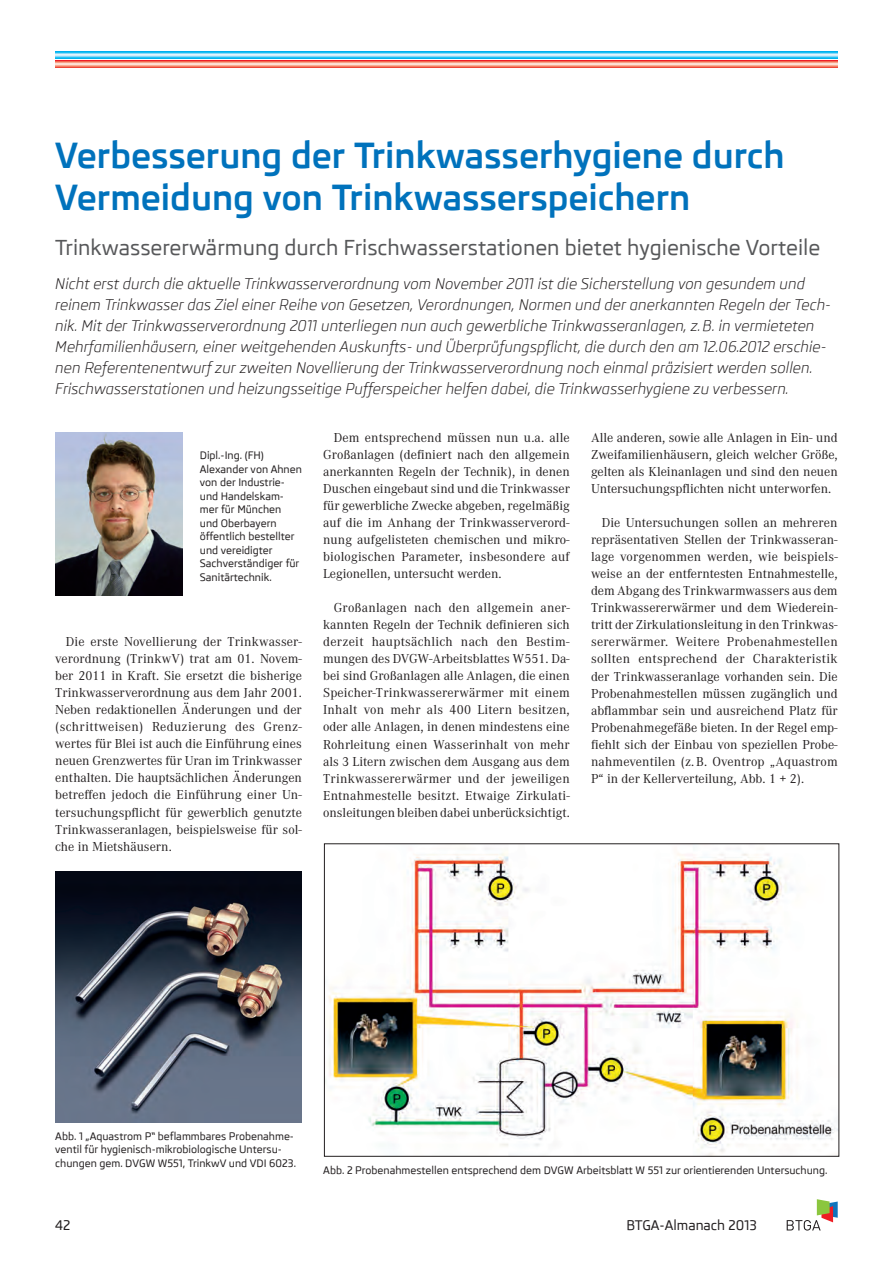
<style>
.page{position:relative;width:893px;height:1263px;background:#fff}
.page>*{position:absolute;margin:0;border:0;box-sizing:border-box;transform-origin:0 0}
.t1{font:700 35.25px/42px "Skoda Pro";color:#0072bc}
.t2{font:500 21px "Skoda Pro";color:#57585a}
.t3{font:italic 15px/21px "Skoda Pro";color:#231f20}
.t4{font:13.5px/17px "Corporate A";color:#231f20;text-align:justify}
.t5{font:500 13.5px "Skoda Pro";color:#231f20}
.t6{font:500 10.5px/13.5px "Skoda Pro";color:#231f20}
</style>
<div class="page">
<svg style="left:55px;top:60px;width:783px;height:7px;background:#f69484"></svg>
<svg style="left:55px;top:51px;width:783px;height:7px;background:#6dd2f5"></svg>
<svg style="left:787px;top:1199px;width:51px;height:31px"></svg>
<img style="left:55px;top:433px;width:128px;height:162px">
<img style="left:55px;top:872px;width:247px;height:251px">
<img style="left:328px;top:848px;width:509px;height:307px">
<div style="left:324px;top:843px;width:515px;height:314px;border:1px solid #231f20"></div>
<h1 class="t1" style="left:55px;top:135px;width:731px">Verbesserung der Trinkwasserhygiene durch<br>Vermeidung von Trinkwasserspeichern</h1>
<h2 class="t2" style="left:55px;top:236px;width:767px">Trinkwassererwärmung durch Frischwasserstationen bietet hygienische Vorteile</h2>
<p class="t3" style="left:55px;top:273px;width:777px">Nicht erst durch die aktuelle Trinkwasserverordnung vom November 2011 ist die Sicherstellung von gesundem und reinem Trinkwasser das Ziel einer Reihe von Gesetzen, Verordnungen, Normen und der anerkannten Regeln der Tech&shy;nik. Mit der Trinkwasserverordnung 2011 unterliegen nun auch gewerbliche Trinkwasseranlagen, z.B. in vermieteten Mehrfamilienhäusern, einer weitgehenden Auskunfts- und Überprüfungspflicht, die durch den am 12.06.2012 erschie&shy;nen Referentenentwurf zur zweiten Novellierung der Trinkwasserverordnung noch einmal präzisiert werden sollen.<br>Frischwasserstationen und heizungsseitige Pufferspeicher helfen dabei, die Trinkwasserhygiene zu verbessern.</p>
<p class="t6" style="left:200px;top:449px;width:104px">Dipl.-Ing. (FH)<br>Alexander von Ahnen von der Industrie&shy;und Handelskam&shy;mer für München und Oberbayern öffentlich bestellter und vereidigter<br>Sachverständiger für<br>Sanitärtechnik.</p>
<p class="t4" style="left:55px;top:634px;width:248px;text-indent:11px">Die erste Novellierung der Trinkwasser&shy;verordnung (TrinkwV) trat am 01. Novem&shy;ber 2011 in Kraft. Sie ersetzt die bisherige Trinkwasserverordnung aus dem Jahr 2001.<br>Neben redaktionellen Änderungen und der (schrittweisen) Reduzierung des Grenz&shy;wertes für Blei ist auch die Einführung eines neuen Grenzwertes für Uran im Trinkwasser enthalten. Die hauptsächlichen Änderungen betreffen jedoch die Einführung einer Un&shy;tersuchungspflicht für gewerblich genutzte Trinkwasseranlagen, beispielsweise für sol&shy;che in Mietshäusern.</p>
<p class="t4" style="left:323px;top:430px;width:248px;text-indent:11px">Dem entsprechend müssen nun u.a. alle Großanlagen (definiert nach den allgemein anerkannten Regeln der Technik), in denen Duschen eingebaut sind und die Trinkwasser für gewerbliche Zwecke abgeben, regelmäßig auf die im Anhang der Trinkwasserverord&shy;nung aufgelisteten chemischen und mikro&shy;biologischen Parameter, insbesondere auf Legionellen, untersucht werden.</p>
<p class="t4" style="left:323px;top:600px;width:248px;text-indent:11px">Großanlagen nach den allgemein aner&shy;kannten Regeln der Technik definieren sich derzeit hauptsächlich nach den Bestim&shy;mungen des DVGW-Arbeitsblattes W551. Da&shy;bei sind Großanlagen alle Anlagen, die einen Speicher-Trinkwassererwärmer mit einem Inhalt von mehr als 400 Litern besitzen, oder alle Anlagen, in denen mindestens eine Rohrleitung einen Wasserinhalt von mehr als 3 Litern zwischen dem Ausgang aus dem Trinkwassererwärmer und der jeweiligen Entnahmestelle besitzt. Etwaige Zirkulati&shy;onsleitungen bleiben dabei unberücksichtigt.</p>
<p class="t4" style="left:591px;top:430px;width:248px">Alle anderen, sowie alle Anlagen in Ein- und Zweifamilienhäusern, gleich welcher Größe, gelten als Kleinanlagen und sind den neuen Untersuchungspflichten nicht unterworfen.</p>
<p class="t4" style="left:591px;top:515px;width:248px;text-indent:11px">Die Untersuchungen sollen an mehreren repräsentativen Stellen der Trinkwasseran&shy;lage vorgenommen werden, wie beispiels&shy;weise an der entferntesten Entnahmestelle, dem Abgang des Trinkwarmwassers aus dem Trinkwassererwärmer und dem Wiederein&shy;tritt der Zirkulationsleitung in den Trinkwas&shy;sererwärmer. Weitere Probenahmestellen sollten entsprechend der Charakteristik der Trinkwasseranlage vorhanden sein. Die Probenahmestellen müssen zugänglich und abflammbar sein und ausreichend Platz für Probenahmegefäße bieten. In der Regel emp&shy;fiehlt sich der Einbau von speziellen Probe&shy;nahmeventilen (z.B. Oventrop „Aquastrom P“ in der Kellerverteilung, Abb. 1 + 2).</p>
<p class="t6" style="left:55px;top:1129px;width:242px">Abb. 1 „Aquastrom P“ beflammbares Probenahme&shy;ventil für hygienisch-mikrobiologische Untersu&shy;chungen gem. DVGW W551, TrinkwV und VDI 6023.</p>
<p class="t6" style="left:323px;top:1163px;width:506px">Abb. 2 Probenahmestellen entsprechend dem DVGW Arbeitsblatt W 551 zur orientierenden Untersuchung.</p>
<p class="t5" style="left:55px;top:1217px;width:17px">42</p>
<p class="t5" style="left:626px;top:1217px;width:132px">BTGA-Almanach 2013</p>
</div>
